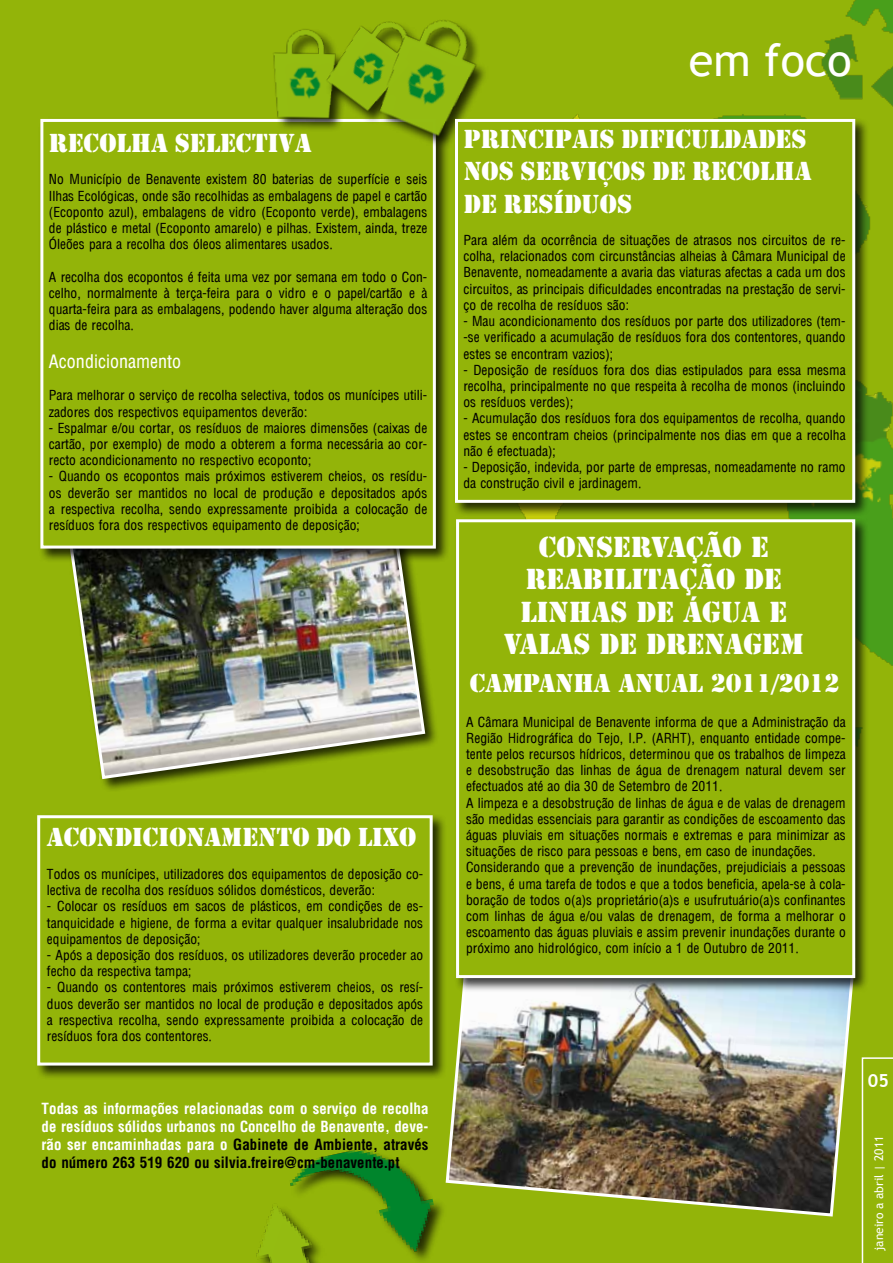
<style>
.page{position:relative;width:893px;height:1263px;background:#93b409}
.page>*{position:absolute;margin:0;border:0;box-sizing:border-box;transform-origin:0 0}
.t1{font:45px "Trebuchet MS";color:#fff}
.t2{font:27px/32.4px "Stencil";color:#fff}
.t3{font:27px/32.4px "Stencil Std";color:#fff;text-align:center}
.t4{font:24px "Stencil Std";color:#fff}
.t5{font:18px "Arena Condensed";color:#fff}
.t6{font:700 18px "Trebuchet MS";color:#fff}
.t7{font:700 15px/18px "Arena Condensed";color:#fff;text-align:justify}
.t8{font:13.5px/16.2px "Arena Condensed";color:#000;text-align:justify}
.t9{font:12px "Trebuchet MS";color:#fff}
.s1{color:#000}
</style>
<div class="page">
<svg style="left:862px;top:1057px;width:31px;height:206px"></svg>
<img style="left:575px;top:0;width:318px;height:666px">
<div style="left:66px;top:488px;width:373px;height:305px;background:#000;opacity:.75"></div>
<img style="left:66px;top:563px;width:361px;height:218px">
<div style="left:38px;top:117px;width:412px;height:446px;background:#000;opacity:.75"></div>
<div style="left:40px;top:119px;width:396px;height:430px;background:#93b409;border:3px solid #fff"></div>
<div style="left:273px;top:28px;width:77px;height:105px;background:#000;opacity:.75"></div>
<img style="left:268px;top:28px;width:48px;height:94px">
<img style="left:316px;top:26px;width:50px;height:97px">
<img style="left:366px;top:20px;width:119px;height:127px">
<div style="left:453px;top:117px;width:417px;height:400px;background:#000;opacity:.75"></div>
<div style="left:455px;top:119px;width:400px;height:384px;background:#93b409;border:3px solid #fff"></div>
<img style="left:256px;top:1150px;width:187px;height:113px">
<div style="left:35px;top:813px;width:412px;height:267px;background:#000;opacity:.75"></div>
<div style="left:37px;top:815px;width:396px;height:250px;background:#93b409;border:3px solid #fff"></div>
<img style="left:444px;top:923px;width:409px;height:294px">
<div style="left:454px;top:517px;width:416px;height:475px;background:#000;opacity:.75"></div>
<div style="left:456px;top:519px;width:399px;height:459px;background:#93b409;border:3px solid #fff"></div>
<h2 class="t2" style="left:49px;top:127px;width:264px">RECOLHA SELECTIVA</h2>
<p class="t8" style="left:49px;top:171px;width:380px">No Município de Benavente existem 80 baterias de superfície e seis Ilhas Ecológicas, onde são recolhidas as embalagens de papel e cartão (Ecoponto azul), embalagens de vidro (Ecoponto verde), embalagens de plástico e metal (Ecoponto amarelo) e pilhas. Existem, ainda, treze Óleões para a recolha dos óleos alimentares usados.</p>
<p class="t8" style="left:49px;top:269px;width:380px">A recolha dos ecopontos é feita uma vez por semana em todo o Con&shy;celho, normalmente à terça-feira para o vidro e o papel/cartão e à quarta-feira para as embalagens, podendo haver alguma alteração dos dias de recolha.</p>
<h3 class="t5" style="left:49px;top:351px;width:134px">Acondicionamento</h3>
<p class="t8" style="left:49px;top:387px;width:380px">Para melhorar o serviço de recolha selectiva, todos os munícipes utili&shy;zadores dos respectivos equipamentos deverão:</p>
<p class="t8" style="left:49px;top:420px;width:380px">- Espalmar e/ou cortar, os resíduos de maiores dimensões (caixas de cartão, por exemplo) de modo a obterem a forma necessária ao cor&shy;recto acondicionamento no respectivo ecoponto;</p>
<p class="t8" style="left:49px;top:468px;width:380px">- Quando os ecopontos mais próximos estiverem cheios, os resídu&shy;os deverão ser mantidos no local de produção e depositados após a respectiva recolha, sendo expressamente proibida a colocação de resíduos fora dos respectivos equipamento de deposição;</p>
<h2 class="t2" style="left:47px;top:822px;width:371px">ACONDICIONAMENTO DO LIXO</h2>
<p class="t8" style="left:47px;top:866px;width:378px">Todos os munícipes, utilizadores dos equipamentos de deposição co&shy;lectiva de recolha dos resíduos sólidos domésticos, deverão:</p>
<p class="t8" style="left:47px;top:898px;width:378px">- Colocar os resíduos em sacos de plásticos, em condições de es&shy;tanquicidade e higiene, de forma a evitar qualquer insalubridade nos equipamentos de deposição;</p>
<p class="t8" style="left:47px;top:947px;width:378px">- Após a deposição dos resíduos, os utilizadores deverão proceder ao fecho da respectiva tampa;</p>
<p class="t8" style="left:47px;top:979px;width:378px">- Quando os contentores mais próximos estiverem cheios, os resí&shy;duos deverão ser mantidos no local de produção e depositados após a respectiva recolha, sendo expressamente proibida a colocação de resíduos fora dos contentores.</p>
<p class="t7" style="left:42px;top:1100px;width:388px">Todas as informações relacionadas com o serviço de recolha de resíduos sólidos urbanos no Concelho de Benavente, deve&shy;rão ser encaminhadas para o <span class="s1">Gabinete de Ambiente, através do número 263 519 620 ou silvia.freire@cm-benavente.pt</span></p>
<h1 class="t1" style="left:689px;top:33px;width:164px">em foco</h1>
<h2 class="t2" style="left:463px;top:123px;width:349px">PRINCIPAIS DIFICULDADES<br>NOS SERVIÇOS DE RECOLHA<br>DE RESÍDUOS</h2>
<p class="t8" style="left:463px;top:232px;width:384px">Para além da ocorrência de situações de atrasos nos circuitos de re&shy;colha, relacionados com circunstâncias alheias à Câmara Municipal de Benavente, nomeadamente a avaria das viaturas afectas a cada um dos circuitos, as principais dificuldades encontradas na prestação de servi&shy;ço de recolha de resíduos são:</p>
<p class="t8" style="left:463px;top:313px;width:384px">- Mau acondicionamento dos resíduos por parte dos utilizadores (tem--se verificado a acumulação de resíduos fora dos contentores, quando estes se encontram vazios);</p>
<p class="t8" style="left:463px;top:362px;width:384px">- Deposição de resíduos fora dos dias estipulados para essa mesma recolha, principalmente no que respeita à recolha de monos (incluindo os resíduos verdes);</p>
<p class="t8" style="left:463px;top:410px;width:384px">- Acumulação dos resíduos fora dos equipamentos de recolha, quando estes se encontram cheios (principalmente nos dias em que a recolha não é efectuada);</p>
<p class="t8" style="left:463px;top:459px;width:384px">- Deposição, indevida, por parte de empresas, nomeadamente no ramo da construção civil e jardinagem.</p>
<h2 class="t3" style="left:504px;top:531px;width:301px">CONSERVAÇÃO E<br>REABILITAÇÃO DE<br>LINHAS DE ÁGUA E<br>VALAS DE DRENAGEM</h2>
<h3 class="t4" style="left:470px;top:667px;width:371px">CAMPANHA ANUAL 2011/2012</h3>
<p class="t8" style="left:466px;top:714px;width:381px;text-align:left">A Câmara Municipal de Benavente informa de que a Administração da Região Hidrográfica do Tejo, I.P. (ARHT), enquanto entidade compe&shy;tente pelos recursos hídricos, determinou que os trabalhos de limpeza e desobstrução das linhas de água de drenagem natural devem ser efectuados até ao dia 30 de Setembro de 2011.<br>A limpeza e a desobstrução de linhas de água e de valas de drenagem são medidas essenciais para garantir as condições de escoamento das águas pluviais em situações normais e extremas e para minimizar as situações de risco para pessoas e bens, em caso de inundações.<br>Considerando que a prevenção de inundações, prejudiciais a pessoas e bens, é uma tarefa de todos e que a todos beneficia, apela-se à cola&shy;boração de todos o(a)s proprietário(a)s e usufrutuário(a)s confinantes com linhas de água e/ou valas de drenagem, de forma a melhorar o escoamento das águas pluviais e assim prevenir inundações durante o próximo ano hidrológico, com início a 1 de Outubro de 2011.</p>
<h3 class="t6" style="left:868px;top:1070px;width:23px">05</h3>
<p class="t9" style="left:872px;top:1251px;width:117px;rotate:-90deg">janeiro a abril | 2011</p>
</div>
